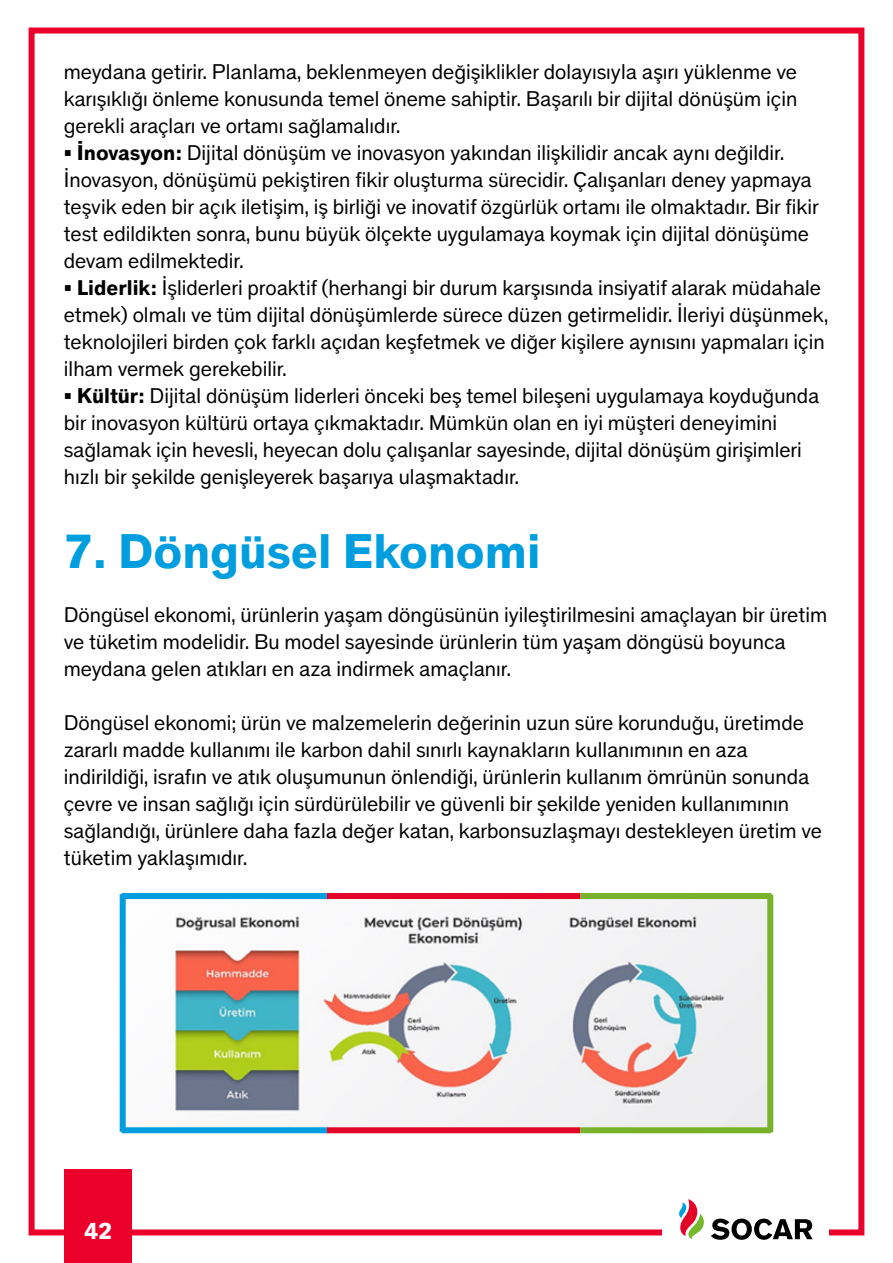
<style>
.page{position:relative;width:893px;height:1263px;background:#fff}
.page>*{position:absolute;margin:0;border:0;box-sizing:border-box;transform-origin:0 0}
.t1{font:700 48px "SOCAR";color:#009ddf}
.t2{font:700 24px "SOCAR";color:#fff}
.t3{font:21px/27px "SOCAR";color:#000}
.s1{font-weight:700}
</style>
<div class="page">
<div style="left:29px;top:28px;width:835px;height:1207px;border:6px solid #ea002a"></div>
<div style="left:662px;top:1200px;width:166px;height:44px;background:#fff"></div>
<div style="left:65px;top:1169px;width:67px;height:94px;background:#ea002a"></div>
<svg style="left:711px;top:1218px;width:102px;height:22px"></svg>
<svg style="left:679px;top:1199px;width:25px;height:40px"></svg>
<img style="left:121px;top:893px;width:652px;height:241px">
<div style="left:120px;top:894px;width:6px;height:238px;background:#009ddf"></div>
<div style="left:767px;top:894px;width:6px;height:238px;background:#78b22b"></div>
<div style="left:122px;top:1127px;width:205px;height:6px;background:#009ddf"></div>
<div style="left:580px;top:893px;width:191px;height:6px;background:#78b22b"></div>
<div style="left:327px;top:1127px;width:253px;height:6px;background:#e40428"></div>
<div style="left:122px;top:893px;width:205px;height:6px;background:#009ddf"></div>
<div style="left:580px;top:1127px;width:191px;height:6px;background:#78b22b"></div>
<div style="left:327px;top:893px;width:253px;height:6px;background:#e40428"></div>
<p class="t3" style="left:64px;top:58px;width:735px;text-align:justify">meydana getirir. Planlama, beklenmeyen değişiklikler dolayısıyla aşırı yüklenme ve karışıklığı önleme konusunda temel öneme sahiptir. Başarılı bir dijital dönüşüm için gerekli araçları ve ortamı sağlamalıdır.</p>
<p class="t3" style="left:64px;top:139px;width:756px"><span class="s1">• İnovasyon:</span> Dijital dönüşüm ve inovasyon yakından ilişkilidir ancak aynı değildir.<br>İnovasyon, dönüşümü pekiştiren fikir oluşturma sürecidir. Çalışanları deney yapmaya teşvik eden bir açık iletişim, iş birliği ve inovatif özgürlük ortamı ile olmaktadır. Bir fikir test edildikten sonra, bunu büyük ölçekte uygulamaya koymak için dijital dönüşüme devam edilmektedir.</p>
<p class="t3" style="left:64px;top:274px;width:766px"><span class="s1">• Liderlik:</span> İşliderleri proaktif (herhangi bir durum karşısında insiyatif alarak müdahale etmek) olmalı ve tüm dijital dönüşümlerde sürece düzen getirmelidir. İleriyi düşünmek, teknolojileri birden çok farklı açıdan keşfetmek ve diğer kişilere aynısını yapmaları için ilham vermek gerekebilir.</p>
<p class="t3" style="left:64px;top:382px;width:757px"><span class="s1">• Kültür:</span> Dijital dönüşüm liderleri önceki beş temel bileşeni uygulamaya koyduğunda bir inovasyon kültürü ortaya çıkmaktadır. Mümkün olan en iyi müşteri deneyimini sağlamak için hevesli, heyecan dolu çalışanlar sayesinde, dijital dönüşüm girişimleri hızlı bir şekilde genişleyerek başarıya ulaşmaktadır.</p>
<h1 class="t1" style="left:64px;top:523px;width:478px">7. Döngüsel Ekonomi</h1>
<p class="t3" style="left:64px;top:602px;width:765px">Döngüsel ekonomi, ürünlerin yaşam döngüsünün iyileştirilmesini amaçlayan bir üretim ve tüketim modelidir. Bu model sayesinde ürünlerin tüm yaşam döngüsü boyunca meydana gelen atıkları en aza indirmek amaçlanır.</p>
<p class="t3" style="left:64px;top:710px;width:760px">Döngüsel ekonomi; ürün ve malzemelerin değerinin uzun süre korunduğu, üretimde zararlı madde kullanımı ile karbon dahil sınırlı kaynakların kullanımının en aza indirildiği, israfın ve atık oluşumunun önlendiği, ürünlerin kullanım ömrünün sonunda çevre ve insan sağlığı için sürdürülebilir ve güvenli bir şekilde yeniden kullanımının sağlandığı, ürünlere daha fazla değer katan, karbonsuzlaşmayı destekleyen üretim ve tüketim yaklaşımıdır.</p>
<p class="t2" style="left:84px;top:1217px;width:30px">42</p>
</div>
